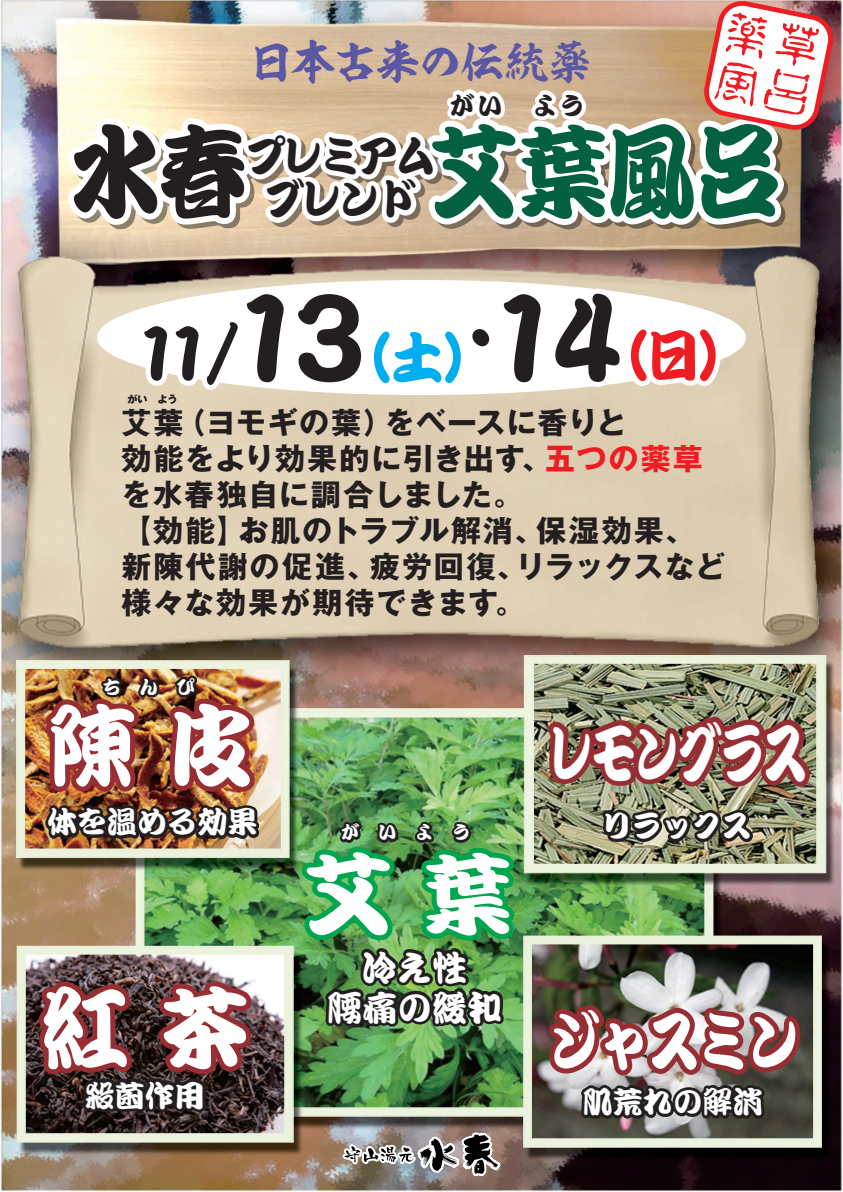
<style>
.page{position:relative;width:843px;height:1192px;background:#fff}
.page>*{position:absolute;margin:0;border:0;box-sizing:border-box;transform-origin:0 0}
.t1{font:105px "Oed Ktr Std E";color:#231f20;scale:.95 1}
.t2{font:102.6px "Oed Ktr Std E";letter-spacing:-.025em;color:#036141;scale:.88 1}
.t3{font:90px "Oed Ktr Std E";color:#fff}
.t4{font:65px "Oed Ktr Std E";letter-spacing:-.06em;color:#fff;scale:.7 1}
.t5{font:65px "Oed Ktr Std E";letter-spacing:-.06em;color:#fff;scale:.8 1}
.t6{font:45px "FOT Kso Kaisho";letter-spacing:-.055em;color:#5a57a5}
.t7{font:42.8px/43.4px "Oed Ktr Std E";letter-spacing:-.08em;color:#231f20;text-align:center;scale:.95 1}
.t8{font:35px/40px "Oed Ktr Std E";color:#fff;text-align:center}
.t9{font:700 30px/36px "Gothic MB101 Pro";letter-spacing:.05em;color:#231f20}
.t10{font:30px "Oed Ktr Std E";color:#fff}
.t11{font:25px "Oed Ktr Std E";color:#231f20}
.t12{font:18.5px "Oed Ktr Std E";letter-spacing:1em;color:#fff}
.t13{font:800 10px "Gothic MB101 Pro";color:#231f20}
.s1{color:#231f20}
.s2{font-size:65px}
.s3{font-size:55px;color:#00aeef}
.s4{font-size:80px}
.s5{font-size:55px;color:#ee1d23}
.s6{color:#ee1d23}
</style>
<div class="page">
<img style="left:0;top:0;width:842px;height:1191px">
<svg style="left:59px;top:0;width:778px;height:254px"></svg>
<div style="left:97px;top:280px;width:648px;height:115px;background:#fff;border-radius:50%"></div>
<svg style="left:133px;top:284px;width:337px;height:111px"></svg>
<div style="left:467px;top:324px;width:27px;height:27px;border:10px solid #fff;border-radius:7px"></div>
<svg style="left:493px;top:283px;width:232px;height:109px"></svg>
<img style="left:31px;top:975px;width:225px;height:216px">
<img style="left:39px;top:672px;width:233px;height:234px">
<img style="left:297px;top:686px;width:517px;height:505px">
<h3 class="t6" style="left:249px;top:37px;width:344px">日本古来の伝統薬</h3>
<p class="t11" style="left:449px;top:88px;width:136px">がい　よう</p>
<h2 class="t2" style="left:70px;top:102px;width:812px"><span class="s1">水春</span>　　艾葉風呂</h2>
<h3 class="t7" style="left:245px;top:137px;width:202px">プレミアムブレンド</h3>
<h1 class="t1" style="left:143px;top:267px;width:641px"><span class="s2">11/</span>13<span class="s3">（土</span><span class="s4">・</span><span class="s3">）</span>14<span class="s5">（日）</span></h1>
<p class="t13" style="left:128px;top:390px;width:52px">がい　よう</p>
<p class="t9" style="left:121px;top:401px;width:605px">艾葉（ヨモギの葉）をベースに香りと<br>効能をより効果的に引き出す、<span class="s6">五つの薬草</span>を水春独自に調合しました。<br>【効能】お肌のトラブル解消、保湿効果、新陳代謝の促進、疲労回復、リラックスなど様々な効果が期待できます。</p>
<p class="t12" style="left:102px;top:674px;width:94px">ちんぴ</p>
<h3 class="t3" style="left:48px;top:684px;width:211px">陳 皮</h3>
<p class="t10" style="left:47px;top:801px;width:211px">体を温める効果</p>
<h3 class="t3" style="left:40px;top:966px;width:211px">紅 茶</h3>
<p class="t12" style="left:341px;top:819px;width:131px">がいよう</p>
<h3 class="t3" style="left:303px;top:832px;width:211px">艾 葉</h3>
<p class="t8" style="left:327px;top:949px;width:176px">冷え性<br>腰痛の緩和</p>
<h3 class="t4" style="left:548px;top:708px;width:372px">レモングラス</h3>
<p class="t10" style="left:601px;top:805px;width:151px">リラックス</p>
<h3 class="t5" style="left:548px;top:996px;width:316px">ジャスミン</h3>
<p class="t10" style="left:85px;top:1074px;width:121px">殺菌作用</p>
<p class="t10" style="left:582px;top:1081px;width:181px">肌荒れの解消</p>
</div>
